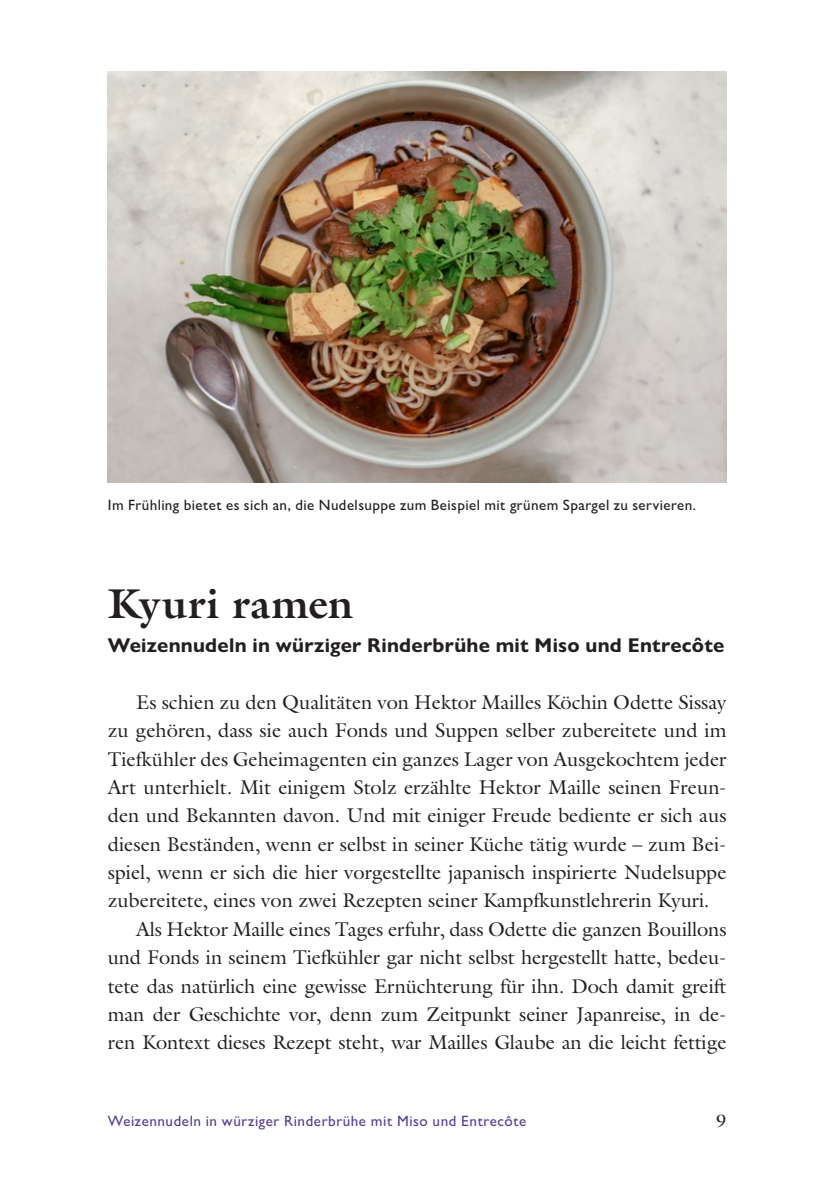
<style>
.page{position:relative;width:840px;height:1191px;background:#fff}
.page>*{position:absolute;margin:0;border:0;box-sizing:border-box;transform-origin:0 0}
.Titel{font:700 42px "Galliard Pro";letter-spacing:.01em;color:#231f20}
.Lauftext{font:20px/28.4px "Galliard Pro";letter-spacing:-.005em;color:#231f20;text-align:justify}
.Unterzeile{font:700 20px "Gill Sans Nova";letter-spacing:.01em;color:#231f20}
.t1{font:18px "Galliard Pro";color:#231f20}
.Bildlegende{font:500 15px "Gill Sans Nova";letter-spacing:.025em;color:#231f20}
.t2{font:500 15px "Gill Sans Nova";letter-spacing:.035em;color:#573e99}
</style>
<div class="page">
<img style="left:108px;top:71px;width:618px;height:411px">
<p class="Bildlegende" style="left:108px;top:496px;width:589px">Im Frühling bietet es sich an, die Nudelsuppe zum Beispiel mit grünem Spargel zu servieren.</p>
<p class="Titel" style="left:108px;top:576px;width:247px">Kyuri ramen</p>
<p class="Unterzeile" style="left:108px;top:633px;width:618px">Weizennudeln in würziger Rinderbrühe mit Miso und Entrecôte</p>
<p class="Lauftext" style="left:108px;top:687px;width:620px;text-indent:28px">Es schien zu den Qualitäten von Hektor Mailles Köchin Odette Sissay zu gehören, dass sie auch Fonds und Suppen selber zubereitete und im Tiefkühler des Geheimagenten ein ganzes Lager von Ausgekochtem jeder Art unterhielt. Mit einigem Stolz erzählte Hektor Maille seinen Freun&shy;den und Bekannten davon. Und mit einiger Freude bediente er sich aus diesen Beständen, wenn er selbst in seiner Küche tätig wurde – zum Bei&shy;spiel, wenn er sich die hier vorgestellte japanisch inspirierte Nudelsuppe zubereitete, eines von zwei Rezepten seiner Kampfkunstlehrerin Kyuri.</p>
<p class="Lauftext" style="left:108px;top:914px;width:620px;text-indent:28px">Als Hektor Maille eines Tages erfuhr, dass Odette die ganzen Bouillons und Fonds in seinem Tiefkühler gar nicht selbst hergestellt hatte, bedeu&shy;tete das natürlich eine gewisse Ernüchterung für ihn. Doch damit greift man der Geschichte vor, denn zum Zeitpunkt seiner Japanreise, in de&shy;ren Kontext dieses Rezept steht, war Mailles Glaube an die leicht fettige</p>
<p class="t2" style="left:108px;top:1111px;width:420px">Weizennudeln in würziger Rinderbrühe mit Miso und Entrecôte</p>
<p class="t1" style="left:716px;top:1108px;width:12px">9</p>
</div>
